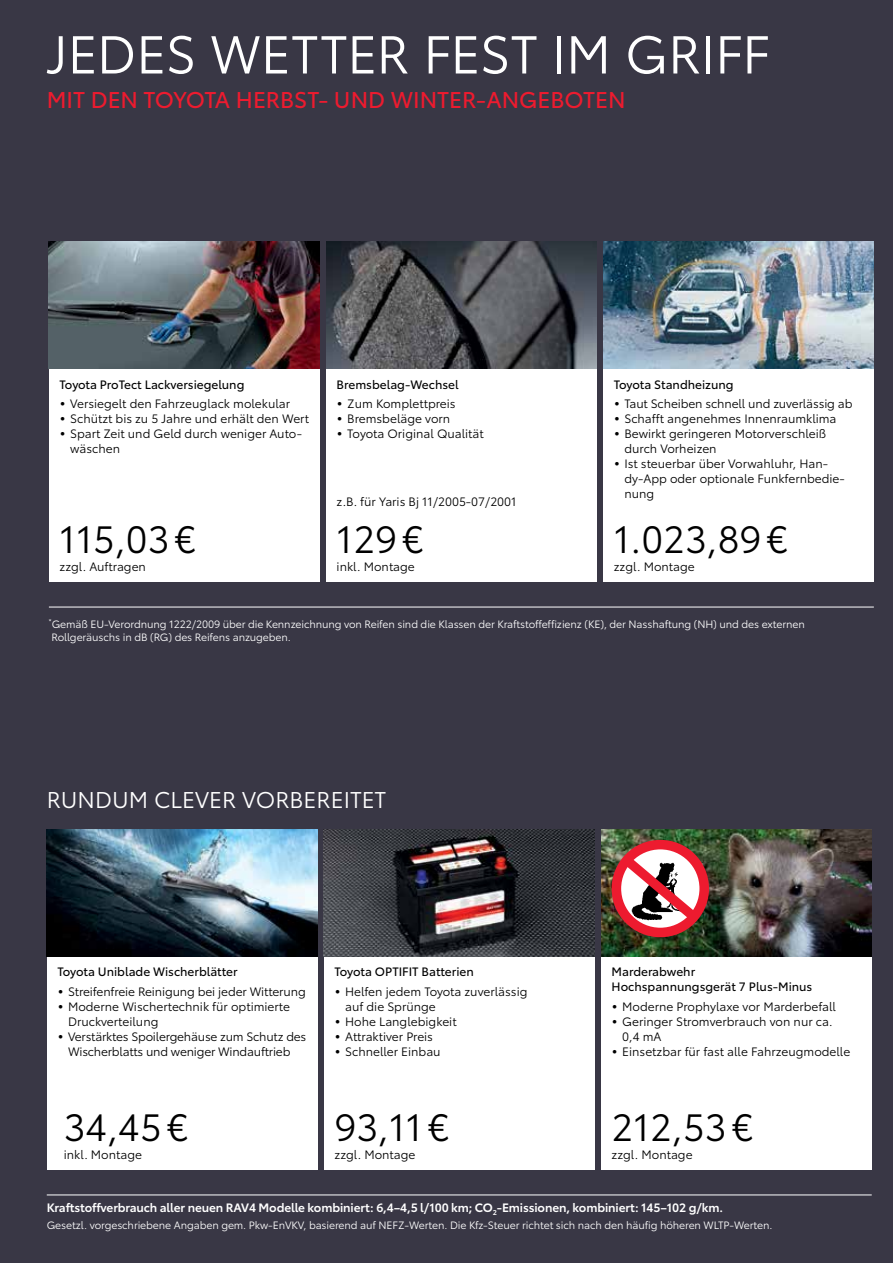
<style>
.page{position:relative;width:893px;height:1263px;background:#393745}
.page>*{position:absolute;margin:0;border:0;box-sizing:border-box;transform-origin:0 0}
.t1{font:52.5px "Toyota Type";letter-spacing:-.005em;color:#fff}
.t2{font:37.5px "Toyota Type";color:#000}
.t3{font:22.5px "Toyota Type";letter-spacing:-.005em;color:#ed1b2f}
.t4{font:22.5px "Toyota Type";color:#fff}
.t5{font:12px/15px "Toyota Type";color:#000}
.t6{font:12px/15px "Toyota Type";color:#000}
.t7{font:600 12px "Toyota Type";letter-spacing:-.01em;color:#fff}
.t8{font:10.5px/13.5px "Toyota Type";letter-spacing:-.01em;color:#fff}
.s1{font-size:16.5px}
</style>
<div class="page">
<div style="left:603px;top:369px;width:271px;height:212px;background:#fff"></div>
<img style="left:603px;top:241px;width:271px;height:128px">
<div style="left:601px;top:957px;width:271px;height:212px;background:#fff"></div>
<img style="left:326px;top:241px;width:271px;height:128px">
<div style="left:326px;top:369px;width:271px;height:212px;background:#fff"></div>
<div style="left:324px;top:957px;width:271px;height:212px;background:#fff"></div>
<div style="left:49px;top:369px;width:271px;height:212px;background:#fff"></div>
<img style="left:49px;top:241px;width:271px;height:128px">
<div style="left:47px;top:957px;width:270px;height:212px;background:#fff"></div>
<img style="left:47px;top:829px;width:270px;height:128px">
<img style="left:324px;top:829px;width:271px;height:128px">
<img style="left:601px;top:829px;width:271px;height:128px">
<div style="left:612px;top:840px;width:97px;height:97px;border:10px solid #ed1b2f;border-radius:50%"></div>
<svg style="left:615px;top:848px;width:91px;height:81px;background:#c47b80"></svg>
<hr style="left:49px;top:607px;width:825px;height:1px;background:#fff">
<hr style="left:47px;top:1194px;width:825px;height:1px;background:#fff">
<h1 class="t1" style="left:47px;top:16px;width:725px">JEDES WETTER FEST IM GRIFF</h1>
<h3 class="t3" style="left:47px;top:83px;width:580px">MIT DEN TOYOTA HERBST- UND WINTER-ANGEBOTEN</h3>
<p class="t6" style="left:60px;top:376px;width:186px">Toyota ProTect Lackversiegelung</p>
<p class="t5" style="left:60px;top:395px;width:232px"><span class="s1">•</span> Versiegelt den Fahrzeuglack molekular</p>
<p class="t5" style="left:60px;top:410px;width:251px"><span class="s1">•</span> Schützt bis zu 5 Jahre und erhält den Wert</p>
<p class="t5" style="left:70px;top:425px;width:233px;text-indent:-11px"><span class="s1">•</span> Spart Zeit und Geld durch weniger Auto&shy;wäschen</p>
<h2 class="t2" style="left:60px;top:512px;width:138px">115,03€</h2>
<p class="t5" style="left:60px;top:558px;width:88px">zzgl. Auftragen</p>
<p class="t6" style="left:337px;top:376px;width:124px">Bremsbelag-Wechsel</p>
<p class="t5" style="left:337px;top:395px;width:121px"><span class="s1">•</span> Zum Komplettpreis</p>
<p class="t5" style="left:337px;top:410px;width:115px"><span class="s1">•</span> Bremsbeläge vorn</p>
<p class="t5" style="left:337px;top:425px;width:149px"><span class="s1">•</span> Toyota Original Qualität</p>
<p class="t5" style="left:337px;top:494px;width:182px">z.B. für Yaris Bj 11/2005-07/2001</p>
<h2 class="t2" style="left:337px;top:512px;width:88px">129€</h2>
<p class="t5" style="left:337px;top:558px;width:80px">inkl. Montage</p>
<p class="t6" style="left:614px;top:376px;width:121px">Toyota Standheizung</p>
<p class="t5" style="left:614px;top:395px;width:240px"><span class="s1">•</span> Taut Scheiben schnell und zuverlässig ab</p>
<p class="t5" style="left:614px;top:410px;width:224px"><span class="s1">•</span> Schafft angenehmes Innenraumklima</p>
<p class="t5" style="left:624px;top:425px;width:203px;text-indent:-11px"><span class="s1">•</span> Bewirkt geringeren Motorverschleiß durch Vorheizen</p>
<p class="t5" style="left:624px;top:455px;width:222px;text-indent:-11px"><span class="s1">•</span> Ist steuerbar über Vorwahluhr, Han&shy;dy-App oder optionale Funkfernbedie&shy;nung</p>
<h2 class="t2" style="left:614px;top:512px;width:176px">1.023,89€</h2>
<p class="t5" style="left:614px;top:558px;width:83px">zzgl. Montage</p>
<p class="t8" style="left:49px;top:616px;width:757px"><sup>*</sup>Gemäß EU-Verordnung 1222/2009 über die Kennzeichnung von Reifen sind die Klassen der Kraftstoffeffizienz (KE), der Nasshaftung (NH) und des externen<br>Rollgeräuschs in dB (RG) des Reifens anzugeben.</p>
<h3 class="t4" style="left:47px;top:783px;width:341px">RUNDUM CLEVER VORBEREITET</h3>
<p class="t6" style="left:57px;top:964px;width:182px">Toyota Uniblade Wischerblätter</p>
<p class="t5" style="left:57px;top:983px;width:250px"><span class="s1">•</span> Streifenfreie Reinigung bei jeder Witterung</p>
<p class="t5" style="left:68px;top:998px;width:224px;text-indent:-11px"><span class="s1">•</span> Moderne Wischertechnik für optimierte<br>Druckverteilung</p>
<p class="t5" style="left:57px;top:1028px;width:250px;text-align:center"><span class="s1">•</span> Verstärktes Spoilergehäuse zum Schutz des<br>Wischerblatts und weniger Windauftrieb</p>
<h2 class="t2" style="left:64px;top:1100px;width:126px">34,45€</h2>
<p class="t5" style="left:64px;top:1146px;width:80px">inkl. Montage</p>
<p class="t6" style="left:334px;top:964px;width:141px">Toyota OPTIFIT Batterien</p>
<p class="t5" style="left:345px;top:983px;width:184px;text-indent:-11px"><span class="s1">•</span> Helfen jedem Toyota zuverlässig auf die Sprünge</p>
<p class="t5" style="left:334px;top:1013px;width:124px"><span class="s1">•</span> Hohe Langlebigkeit</p>
<p class="t5" style="left:334px;top:1028px;width:100px"><span class="s1">•</span> Attraktiver Preis</p>
<p class="t5" style="left:334px;top:1043px;width:108px"><span class="s1">•</span> Schneller Einbau</p>
<h2 class="t2" style="left:334px;top:1100px;width:116px">93,11€</h2>
<p class="t5" style="left:334px;top:1146px;width:83px">zzgl. Montage</p>
<p class="t6" style="left:612px;top:964px;width:202px">Marderabwehr<br>Hochspannungsgerät 7 Plus-Minus</p>
<p class="t5" style="left:612px;top:998px;width:226px"><span class="s1">•</span> Moderne Prophylaxe vor Marderbefall</p>
<p class="t5" style="left:622px;top:1013px;width:212px;text-indent:-11px"><span class="s1">•</span> Geringer Stromverbrauch von nur ca.<br>0,4 mA</p>
<p class="t5" style="left:612px;top:1043px;width:240px"><span class="s1">•</span> Einsetzbar für fast alle Fahrzeugmodelle</p>
<h2 class="t2" style="left:612px;top:1100px;width:143px">212,53€</h2>
<p class="t5" style="left:612px;top:1146px;width:83px">zzgl. Montage</p>
<p class="t7" style="left:47px;top:1199px;width:678px">Kraftstoffverbrauch aller neuen RAV4 Modelle kombiniert: 6,4–4,5 l/100 km; CO<sub>2</sub>-Emissionen, kombiniert: 145–102 g/km.</p>
<p class="t8" style="left:47px;top:1218px;width:727px">Gesetzl. vorgeschriebene Angaben gem. Pkw-EnVKV, basierend auf NEFZ-Werten. Die Kfz-Steuer richtet sich nach den häufig höheren WLTP-Werten.</p>
</div>
